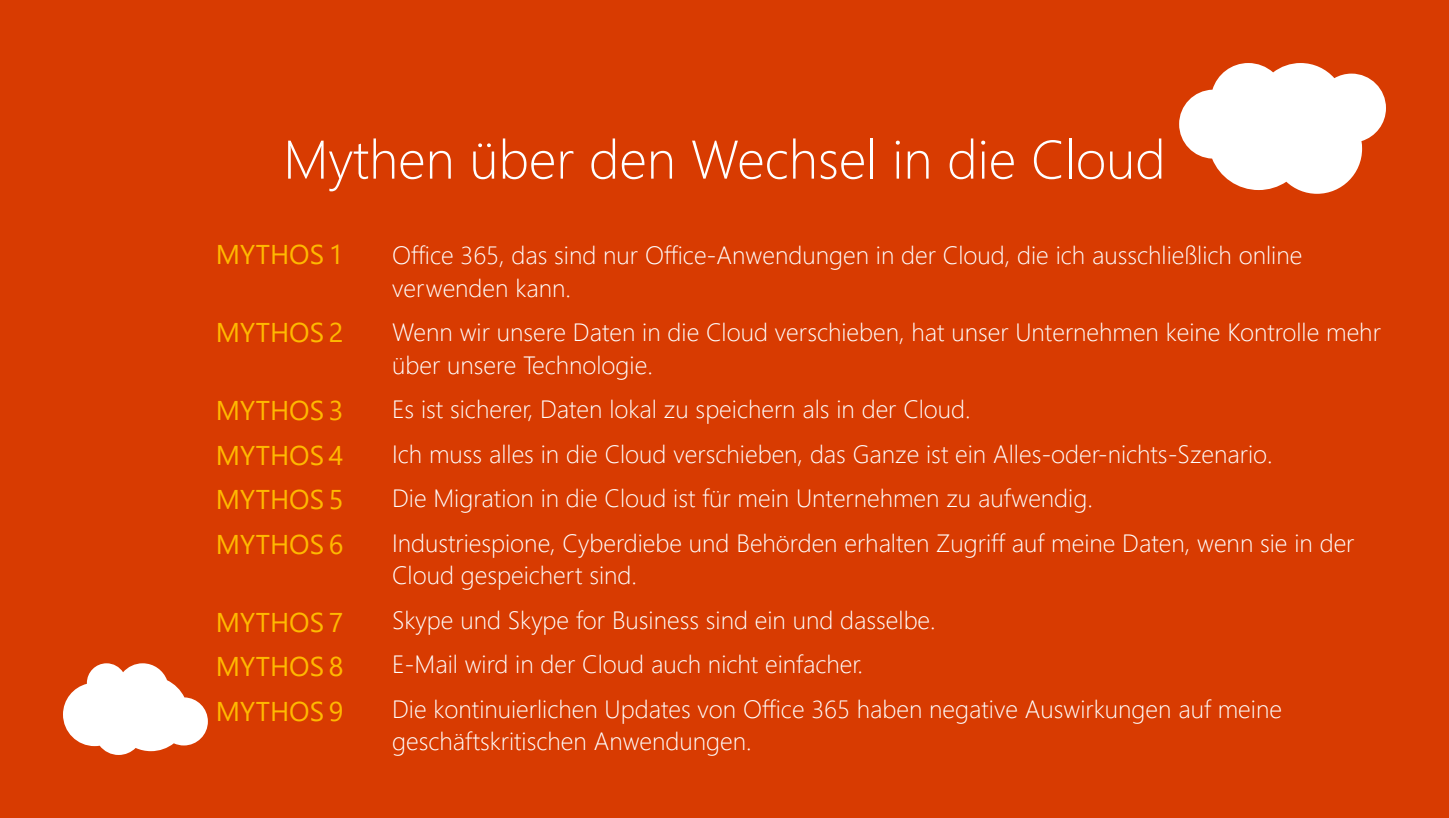
<style>
.page{position:relative;width:1449px;height:818px;background:#d83b01}
.page>*{position:absolute;margin:0;border:0;box-sizing:border-box;transform-origin:0 0}
.t1{font:300 54.25px "Segoe UI";color:#fff}
.t2{font:27.12px/44.4px "Segoe UI";color:#ffb900;text-align:justify}
.t3{font:300 25.03px/44.4px "Segoe UI";color:#fff}
</style>
<div class="page">
<svg style="left:1179px;top:63px;width:207px;height:131px"></svg>
<svg style="left:63px;top:663px;width:145px;height:92px"></svg>
<h1 class="t1" style="left:283px;top:116px;width:884px">Mythen über den Wechsel in die Cloud</h1>
<p class="t2" style="left:216px;top:231px;width:129px">MYTHOS 1</p>
<p class="t2" style="left:216px;top:310px;width:129px">MYTHOS 2</p>
<p class="t2" style="left:216px;top:388px;width:129px">MYTHOS 3<br>MYTHOS 4<br>MYTHOS 5<br>MYTHOS 6</p>
<p class="t2" style="left:216px;top:599px;width:129px">MYTHOS 7<br>MYTHOS 8<br>MYTHOS 9</p>
<p class="t3" style="left:392px;top:238px;width:912px;line-height:32.6px">Office 365, das sind nur Office-Anwendungen in der Cloud, die ich ausschließlich online verwenden kann.</p>
<p class="t3" style="left:392px;top:315px;width:990px;line-height:32.6px">Wenn wir unsere Daten in die Cloud verschieben, hat unser Unternehmen keine Kontrolle mehr über unsere Technologie.</p>
<p class="t3" style="left:392px;top:386px;width:964px">Es ist sicherer, Daten lokal zu speichern als in der Cloud.<br>Ich muss alles in die Cloud verschieben, das Ganze ist ein Alles-oder-nichts-Szenario.<br>Die Migration in die Cloud ist für mein Unternehmen zu aufwendig.<br>Industriespione, Cyberdiebe und Behörden erhalten Zugriff auf meine Daten, wenn sie in der</p>
<p class="t3" style="left:392px;top:552px;width:891px">Cloud gespeichert sind.<br>Skype und Skype for Business sind ein und dasselbe.<br>E-Mail wird in der Cloud auch nicht einfacher.<br>Die kontinuierlichen Updates von Office 365 haben negative Auswirkungen auf meine</p>
<p class="t3" style="left:392px;top:718px;width:361px">geschäftskritischen Anwendungen.</p>
</div>
